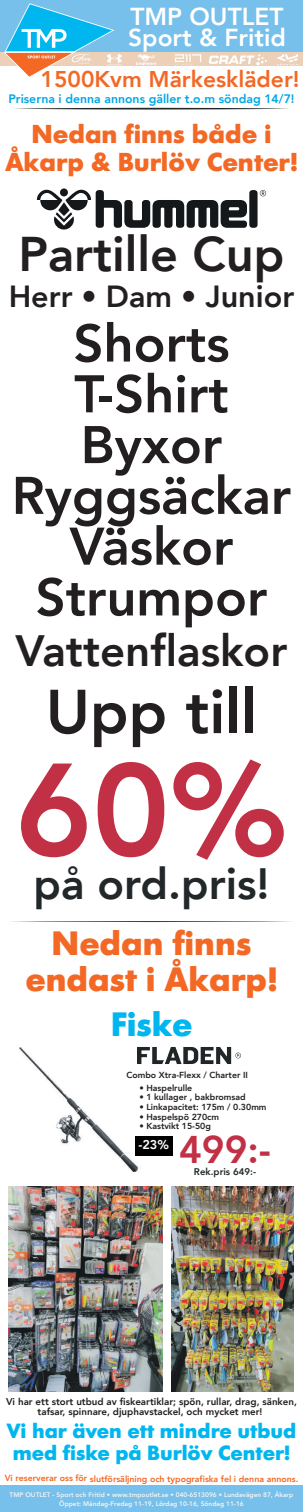
<style>
.page{position:relative;width:303px;height:1512px;background:#fff}
.page>*{position:absolute;margin:0;border:0;box-sizing:border-box;transform-origin:0 0}
.t1{font:800 130.11px "Avenir";color:#c23045}
.t2{font:800 61.25px "Avenir";color:#231f20}
.t3{font:800 52.32px/50.8px "Avenir";color:#231f20;text-align:center}
.t4{font:800 48.65px "Avenir";color:#231f20}
.t5{font:800 43.75px "Avenir";color:#231f20}
.t6{font:800 43.75px "Avenir";color:#222729}
.t7{font:800 38.59px "Avenir";color:#c23045}
.t8{font:700 33.34px/36.3px "Futura BQ";color:#f36824;text-align:center}
.t9{font:700 33.34px "Futura BQ";color:#00b6ef}
.t10{font:800 30.54px "Avenir";color:#231f20}
.t11{font:700 25.64px/27.8px "Futura BQ";color:#f36824;text-align:center}
.t12{font:800 24.5px/21.7px "Avenir";color:#fff}
.t13{font:800 22.75px "Avenir";color:#f36824}
.t14{font:700 20.3px/22.1px "Futura BQ";color:#00b6ef;text-align:center}
.t15{font:800 12.69px "Avenir";color:#fff}
.t16{font:800 12.25px "Avenir";color:#00a7e4}
.t17{font:800 9.8px/10.8px "Avenir";color:#231f20;text-align:center}
.t18{font:800 9.62px "Avenir";color:#222729}
.t19{font:800 8.75px "Avenir";color:#231f20}
.t20{font:800 8.75px "Avenir";letter-spacing:-.01em;color:#f36824}
.t21{font:800 6.56px/9.5px "Avenir";color:#f4f4f3;text-align:center}
</style>
<div class="page">
<img style="left:19px;top:1047px;width:124px;height:124px">
<div style="left:0;top:53px;width:303px;height:13px;background:#ecd0b8"></div>
<div style="left:0;top:0;width:303px;height:51px;background:#76c0eb"></div>
<svg style="left:136px;top:54px;width:21px;height:11px"></svg>
<svg style="left:209px;top:54px;width:58px;height:11px"></svg>
<svg style="left:277px;top:54px;width:21px;height:11px"></svg>
<svg style="left:174px;top:54px;width:27px;height:11px"></svg>
<svg style="left:3px;top:3px;width:119px;height:74px"></svg>
<div style="left:0;top:1485px;width:303px;height:26px;background:#76c0eb"></div>
<svg style="left:14px;top:108px;width:275px;height:1px"></svg>
<img style="left:137px;top:1047px;width:104px;height:21px">
<svg style="left:11px;top:921px;width:281px;height:1px"></svg>
<div style="left:135px;top:1135px;width:37px;height:20px;background:#000001"></div>
<img style="left:171px;top:1186px;width:122px;height:204px">
<img style="left:9px;top:1186px;width:153px;height:204px">
<svg style="left:37px;top:188px;width:229px;height:41px"></svg>
<h3 class="t12" style="left:128px;top:4px;width:159px">TMP OUTLET<br>Sport &amp; Fritid</h3>
<h3 class="t13" style="left:41px;top:58px;width:260px">1500Kvm Märkeskläder!</h3>
<h3 class="t16" style="left:8px;top:87px;width:287px">Priserna i denna annons gäller t.o.m söndag 14/7!</h3>
<h3 class="t11" style="left:5px;top:120px;width:293px">Nedan finns både i<br>Åkarp &amp; Burlöv Center!</h3>
<h3 class="t4" style="left:18px;top:210px;width:267px">Partille Cup</h3>
<h3 class="t3" style="left:12px;top:314px;width:281px">Shorts<br>T-Shirt<br>Byxor<br>Ryggsäckar<br>Väskor<br>Strumpor</h3>
<h3 class="t5" style="left:16px;top:611px;width:273px">Vattenflaskor</h3>
<h3 class="t10" style="left:9px;top:268px;width:287px">Herr • Dam • Junior</h3>
<h2 class="t2" style="left:46px;top:656px;width:213px">Upp till</h2>
<h1 class="t1" style="left:15px;top:691px;width:274px">60%</h1>
<h3 class="t6" style="left:33px;top:844px;width:237px">på ord.pris!</h3>
<h3 class="t8" style="left:25px;top:925px;width:253px">Nedan finns endast i Åkarp!</h3>
<h3 class="t9" style="left:111px;top:1003px;width:83px">Fiske</h3>
<h3 class="t19" style="left:126px;top:1066px;width:123px">Combo Xtra-Flexx / Charter II</h3>
<h3 class="t19" style="left:139px;top:1079px;width:54px">• Haspelrulle</h3>
<h3 class="t19" style="left:139px;top:1089px;width:108px">• 1 kullager , bakbromsad</h3>
<h3 class="t19" style="left:139px;top:1098px;width:129px">• Linkapacitet: 175m / 0.30mm</h3>
<h3 class="t19" style="left:139px;top:1108px;width:81px">• Haspelspö 270cm</h3>
<h3 class="t19" style="left:139px;top:1118px;width:73px">• Kastvikt 15-50g</h3>
<h3 class="t15" style="left:138px;top:1133px;width:32px">-23%</h3>
<h3 class="t7" style="left:179px;top:1114px;width:94px">499:-</h3>
<h3 class="t18" style="left:194px;top:1162px;width:64px">Rek.pris 649:-</h3>
<h3 class="t17" style="left:6px;top:1394px;width:292px">Vi har ett stort utbud av fiskeartiklar; spön, rullar, drag, sänken, tafsar, spinnare, djuphavstackel, och mycket mer!</h3>
<h3 class="t14" style="left:7px;top:1419px;width:291px">Vi har även ett mindre utbud med fiske på Burlöv Center!</h3>
<h3 class="t20" style="left:5px;top:1470px;width:295px">Vi reserverar oss för slutförsäljning och typografiska fel i denna annons.</h3>
<p class="t21" style="left:10px;top:1488px;width:285px">TMP OUTLET - Sport och Fritid • www.tmpoutlet.se • 040-6513096 • Lundavägen 87, Åkarp<br>Öppet: Måndag-Fredag 11-19, Lördag 10-16, Söndag 11-16</p>
</div>
